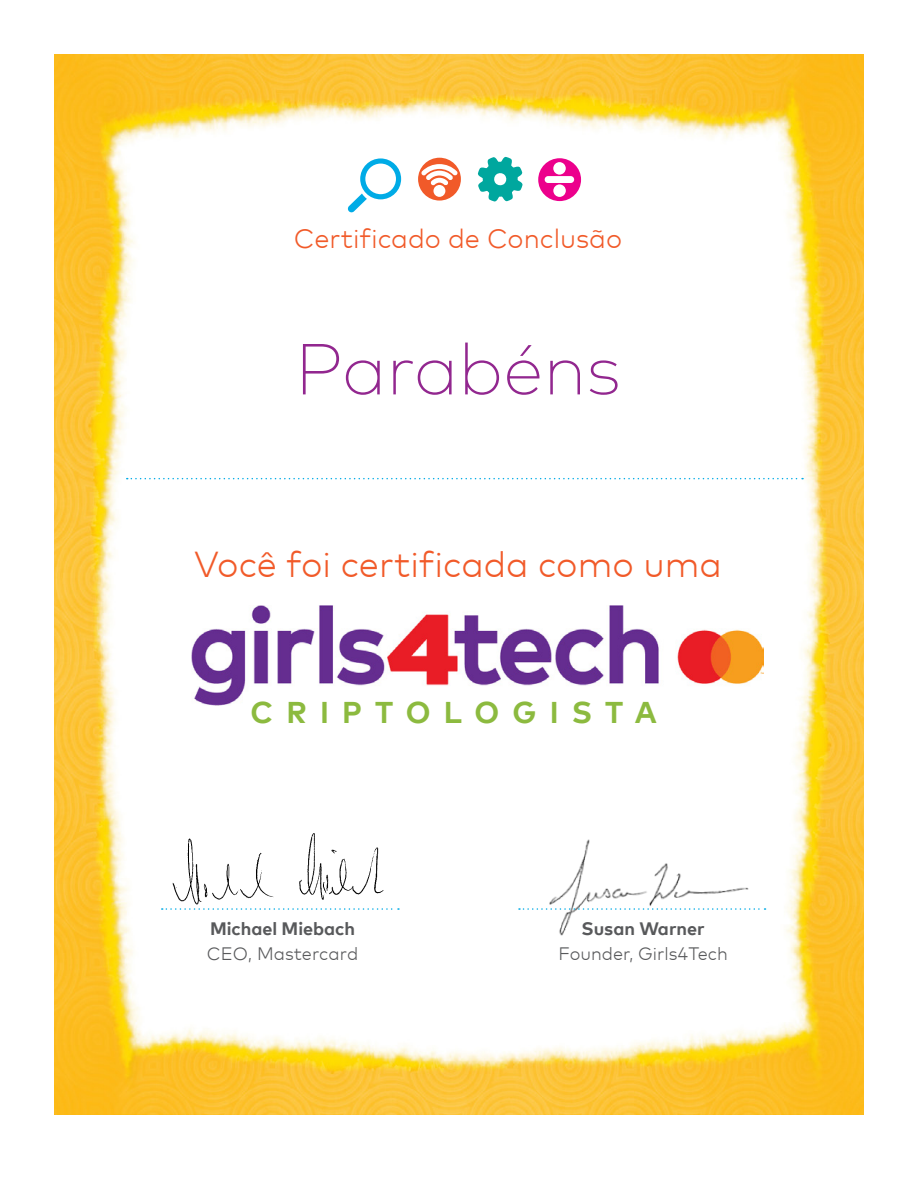
<style>
.page{position:relative;width:918px;height:1188px;background:#fff}
.page>*{position:absolute;margin:0;border:0;box-sizing:border-box;transform-origin:0 0}
.t1{font:200 72px "Mark Offc For MC";color:#92278f}
.t2{font:300 36px "Mark Offc For MC";color:#f15a29}
.t3{font:700 30px "Mark Offc For MC";letter-spacing:.44em;color:#8cba3f}
.t4{font:300 27px "Mark Offc For MC";color:#f15a29}
.t5{font:300 18px "Mark Offc For MC";color:#58595b}
.t6{font:700 18px "Mark Offc For MC";color:#58595b}
.t7{font:700 18px "Mark Offc For MC";color:#58595b}
</style>
<div class="page">
<img style="left:54px;top:54px;width:810px;height:1061px">
<svg style="left:127px;top:478px;width:676px;height:1px"></svg>
<svg style="left:477px;top:155px;width:46px;height:49px"></svg>
<svg style="left:418px;top:158px;width:43px;height:43px"></svg>
<svg style="left:348px;top:158px;width:53px;height:54px"></svg>
<svg style="left:538px;top:158px;width:43px;height:43px"></svg>
<svg style="left:162px;top:908px;width:237px;height:2px"></svg>
<img style="left:191px;top:605px;width:572px;height:100px">
<img style="left:538px;top:828px;width:219px;height:122px">
<svg style="left:519px;top:908px;width:247px;height:2px"></svg>
<img style="left:167px;top:830px;width:226px;height:75px">
<h3 class="t4" style="left:294px;top:218px;width:330px">Certificado de Conclusão</h3>
<h1 class="t1" style="left:295px;top:315px;width:327px">Parabéns</h1>
<h2 class="t2" style="left:194px;top:537px;width:529px">Você foi certificada como uma</h2>
<h3 class="t3" style="left:251px;top:690px;width:408px">CRIPTOLOGISTA</h3>
<p class="t6" style="left:210px;top:915px;width:147px">Michael Miebach</p>
<p class="t7" style="left:582px;top:915px;width:125px">Susan Warner</p>
<p class="t5" style="left:207px;top:940px;width:153px">CEO, Mastercard</p>
<p class="t5" style="left:559px;top:941px;width:171px">Founder, Girls4Tech</p>
</div>
